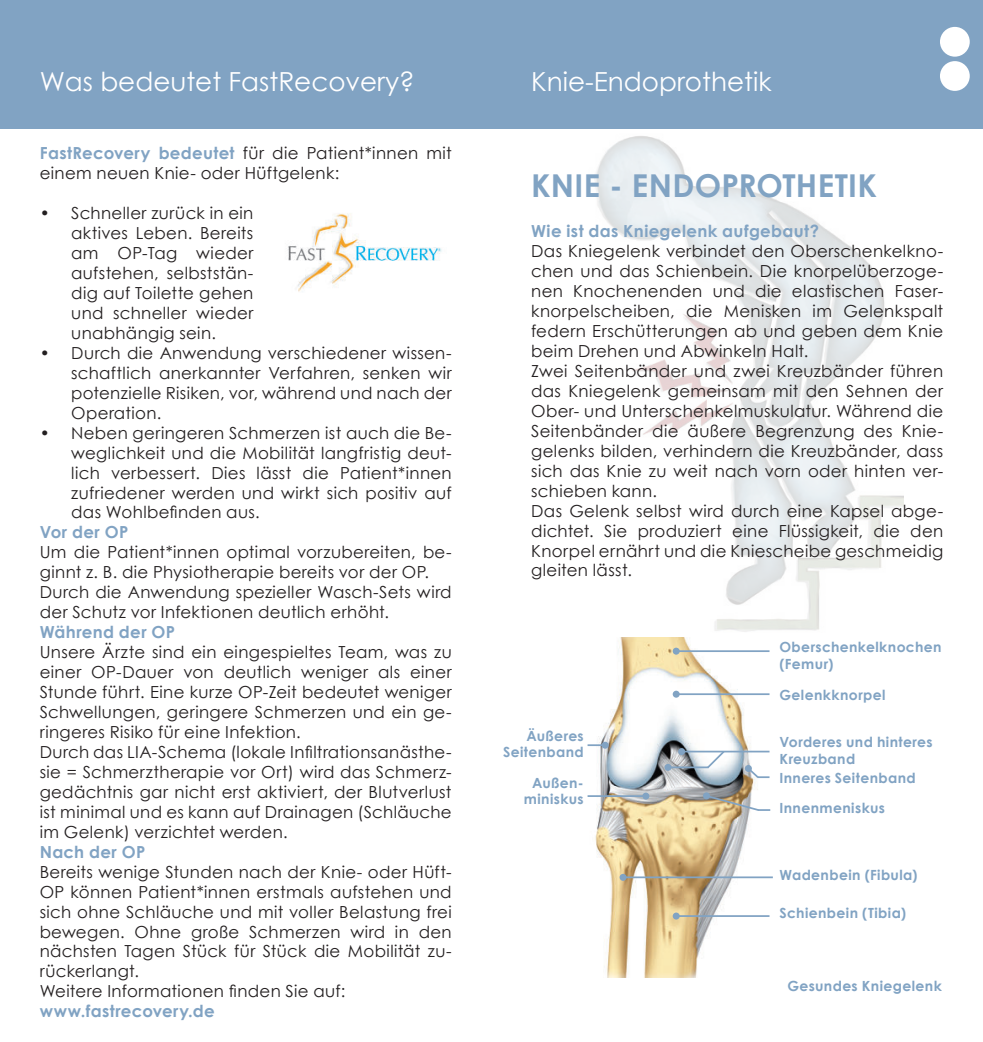
<style>
.page{position:relative;width:983px;height:1042px;background:#fff}
.page>*{position:absolute;margin:0;border:0;box-sizing:border-box;transform-origin:0 0}
.t1{font:700 31.5px "Century Gothic";letter-spacing:.01em;color:#81a3c3}
.t2{font:26.25px "Century Gothic";color:#fff}
.t3{font:16.62px/19.9px "Century Gothic";letter-spacing:.02em;color:#231f20}
.t4{font:700 16.62px "Century Gothic";letter-spacing:.02em;color:#81a3c3}
.t5{font:700 14px/16.8px "Century Gothic";letter-spacing:.025em;color:#81a3c3}
.s1{font-weight:700;color:#81a3c3}
</style>
<div class="page">
<div style="left:0;top:0;width:982px;height:129px;background:#81a3c3"></div>
<img style="left:594px;top:136px;width:309px;height:496px">
<div style="left:939px;top:61px;width:30px;height:30px;background:#fff;border-radius:50%"></div>
<div style="left:939px;top:27px;width:30px;height:30px;background:#fff;border-radius:50%"></div>
<img style="left:595px;top:637px;width:178px;height:340px">
<hr style="left:676px;top:650px;width:93px;height:2px;background:#81a3c3">
<div style="left:672px;top:647px;width:7px;height:7px;background:#81a3c3;border-radius:50%"></div>
<hr style="left:676px;top:693px;width:93px;height:2px;background:#81a3c3">
<div style="left:672px;top:691px;width:7px;height:7px;background:#81a3c3;border-radius:50%"></div>
<hr style="left:681px;top:751px;width:88px;height:1px;background:#81a3c3">
<div style="left:678px;top:748px;width:7px;height:7px;background:#81a3c3;border-radius:50%"></div>
<svg style="left:705px;top:749px;width:21px;height:21px"></svg>
<hr style="left:667px;top:766px;width:41px;height:2px;background:#81a3c3">
<div style="left:664px;top:764px;width:7px;height:7px;background:#81a3c3;border-radius:50%"></div>
<svg style="left:745px;top:766px;width:24px;height:14px"></svg>
<div style="left:744px;top:765px;width:7px;height:7px;background:#81a3c3;border-radius:50%"></div>
<svg style="left:704px;top:794px;width:66px;height:18px"></svg>
<div style="left:702px;top:792px;width:7px;height:7px;background:#81a3c3;border-radius:50%"></div>
<hr style="left:623px;top:876px;width:149px;height:2px;background:#81a3c3">
<div style="left:619px;top:874px;width:7px;height:7px;background:#81a3c3;border-radius:50%"></div>
<hr style="left:676px;top:915px;width:93px;height:2px;background:#81a3c3">
<div style="left:672px;top:912px;width:7px;height:7px;background:#81a3c3;border-radius:50%"></div>
<svg style="left:587px;top:744px;width:14px;height:2px"></svg>
<div style="left:601px;top:742px;width:7px;height:7px;background:#81a3c3;border-radius:50%"></div>
<hr style="left:587px;top:795px;width:58px;height:2px;background:#81a3c3">
<div style="left:642px;top:792px;width:7px;height:7px;background:#81a3c3;border-radius:50%"></div>
<img style="left:288px;top:213px;width:154px;height:79px">
<h2 class="t2" style="left:40px;top:71px;width:376px">Was bedeutet FastRecovery?</h2>
<h2 class="t2" style="left:531px;top:71px;width:242px">Knie-Endoprothetik</h2>
<p class="t3" style="left:40px;top:145px;width:413px"><span class="s1">FastRecovery bedeutet</span> für die Patient*innen mit einem neuen Knie- oder Hüftgelenk:</p>
<p class="t3" style="left:71px;top:203px;width:184px;text-align:justify;text-indent:-32px">• Schneller zurück in ein aktives Leben. Bereits am OP-Tag wieder aufstehen, selbststän&shy;dig auf Toilette gehen und schneller wieder unabhängig sein.</p>
<p class="t3" style="left:71px;top:343px;width:382px;text-align:justify;text-indent:-32px">• Durch die Anwendung verschiedener wissen&shy;schaftlich anerkannter Verfahren, senken wir potenzielle Risiken, vor, während und nach der Operation.</p>
<p class="t3" style="left:71px;top:422px;width:382px;text-align:justify;text-indent:-32px">• Neben geringeren Schmerzen ist auch die Be&shy;weglichkeit und die Mobilität langfristig deut&shy;lich verbessert. Dies lässt die Patient*innen zufriedener werden und wirkt sich positiv auf das Wohlbefinden aus.</p>
<p class="t4" style="left:40px;top:526px;width:90px">Vor der OP</p>
<p class="t3" style="left:40px;top:544px;width:413px">Um die Patient*innen optimal vorzubereiten, be&shy;ginnt z. B. die Physiotherapie bereits vor der OP.<br>Durch die Anwendung spezieller Wasch-Sets wird der Schutz vor Infektionen deutlich erhöht.</p>
<p class="t4" style="left:40px;top:625px;width:137px">Während der OP</p>
<p class="t3" style="left:40px;top:644px;width:413px">Unsere Ärzte sind ein eingespieltes Team, was zu einer OP-Dauer von deutlich weniger als einer Stunde führt. Eine kurze OP-Zeit bedeutet weniger Schwellungen, geringere Schmerzen und ein ge&shy;ringeres Risiko für eine Infektion.<br>Durch das LIA-Schema (lokale Infiltrationsanästhe&shy;sie = Schmerztherapie vor Ort) wird das Schmerz&shy;gedächtnis gar nicht erst aktiviert, der Blutverlust ist minimal und es kann auf Drainagen (Schläuche im Gelenk) verzichtet werden.</p>
<p class="t4" style="left:40px;top:845px;width:107px">Nach der OP</p>
<p class="t3" style="left:40px;top:863px;width:413px">Bereits wenige Stunden nach der Knie- oder Hüft-OP können Patient*innen erstmals aufstehen und sich ohne Schläuche und mit voller Belastung frei bewegen. Ohne große Schmerzen wird in den nächsten Tagen Stück für Stück die Mobilität zu&shy;rückerlangt.<br>Weitere Informationen finden Sie auf:</p>
<p class="t4" style="left:40px;top:1004px;width:176px">www.fastrecovery.de</p>
<h1 class="t1" style="left:531px;top:173px;width:347px">KNIE - ENDOPROTHETIK</h1>
<p class="t4" style="left:531px;top:224px;width:289px">Wie ist das Kniegelenk aufgebaut?</p>
<p class="t3" style="left:531px;top:243px;width:413px">Das Kniegelenk verbindet den Oberschenkelkno&shy;chen und das Schienbein. Die knorpelüberzoge&shy;nen Knochenenden und die elastischen Faser&shy;knorpelscheiben, die Menisken im Gelenkspalt federn Erschütterungen ab und geben dem Knie beim Drehen und Abwinkeln Halt.<br>Zwei Seitenbänder und zwei Kreuzbänder führen das Kniegelenk gemeinsam mit den Sehnen der Ober- und Unterschenkelmuskulatur. Während die Seitenbänder die äußere Begrenzung des Knie&shy;gelenks bilden, verhindern die Kreuzbänder, dass sich das Knie zu weit nach vorn oder hinten ver&shy;schieben kann.<br>Das Gelenk selbst wird durch eine Kapsel abge&shy;dichtet. Sie produziert eine Flüssigkeit, die den Knorpel ernährt und die Kniescheibe geschmeidig gleiten lässt.</p>
<p class="t5" style="left:503px;top:728px;width:82px;text-align:right">Äußeres<br>Seitenband</p>
<p class="t5" style="left:523px;top:775px;width:62px;text-align:center">Außen&shy;miniskus</p>
<p class="t5" style="left:779px;top:640px;width:163px">Oberschenkelknochen (Femur)</p>
<p class="t5" style="left:779px;top:687px;width:108px">Gelenkknorpel</p>
<p class="t5" style="left:779px;top:734px;width:155px">Vorderes und hinteres<br>Kreuzband</p>
<p class="t5" style="left:779px;top:763px;width:138px;line-height:30.6px">Inneres Seitenband<br>Innenmeniskus</p>
<p class="t5" style="left:779px;top:867px;width:139px">Wadenbein (Fibula)</p>
<p class="t5" style="left:779px;top:906px;width:128px">Schienbein (Tibia)</p>
<p class="t5" style="left:787px;top:978px;width:156px">Gesundes Kniegelenk</p>
</div>
